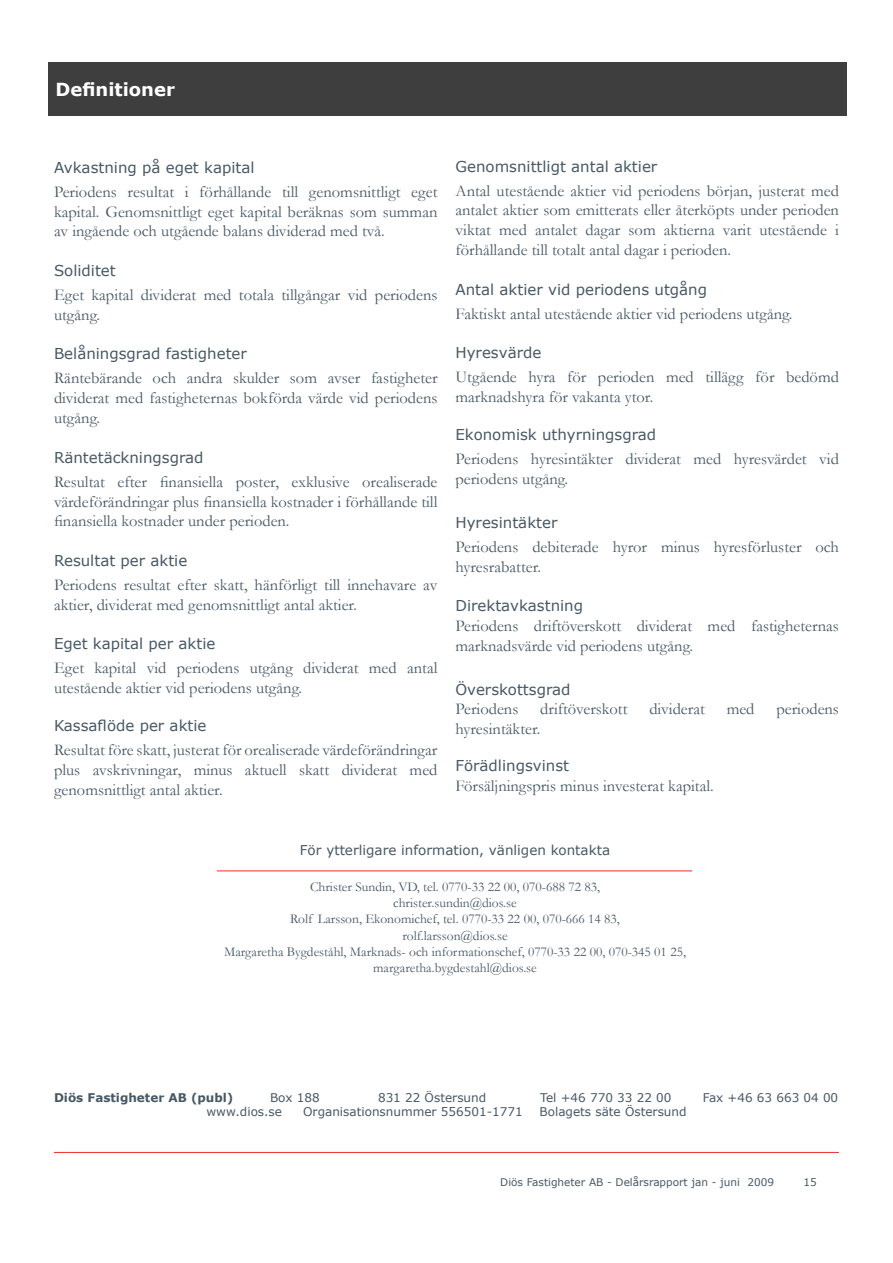
<style>
.page{position:relative;width:893px;height:1263px;background:#fff}
.page>*{position:absolute;margin:0;border:0;box-sizing:border-box;transform-origin:0 0}
.t1{font:700 18px "Verdana";color:#fff}
.t2{font:16.5px/19.8px "Garamond";color:#475865}
.t3{font:15px "Verdana";color:#475865}
.t4{font:13.5px/16.2px "Garamond";color:#475865;text-align:center}
.t5{font:13.5px "Verdana";color:#475865}
.t6{font:12px "Verdana";color:#475865}
.t7{font:700 12px "Verdana";color:#475865}
.t8{font:10.5px "Verdana";color:#475865}
</style>
<div class="page">
<hr style="left:54px;top:1152px;width:785px;height:1px;background:#ee2d28">
<hr style="left:217px;top:870px;width:475px;height:1px;background:#ee2d28">
<div style="left:48px;top:62px;width:798px;height:54px;background:#3e3e3f"></div>
<p class="t1" style="left:56px;top:78px;width:121px">Definitioner</p>
<p class="t3" style="left:54px;top:158px;width:202px">Avkastning på eget kapital</p>
<p class="t2" style="left:54px;top:181px;width:385px;text-align:justify">Periodens resultat i förhållande till genomsnittligt eget kapital. Genomsnittligt eget kapital beräknas som summan av ingående och utgående balans dividerad med två.</p>
<p class="t3" style="left:54px;top:261px;width:63px">Soliditet</p>
<p class="t2" style="left:54px;top:285px;width:385px">Eget kapital dividerat med totala tillgångar vid periodens utgång.</p>
<p class="t3" style="left:54px;top:344px;width:194px">Belåningsgrad fastigheter</p>
<p class="t2" style="left:54px;top:368px;width:385px;text-align:justify">Räntebärande och andra skulder som avser fastigheter dividerat med fastigheternas bokförda värde vid periodens utgång.</p>
<p class="t3" style="left:54px;top:448px;width:151px">Räntetäckningsgrad</p>
<p class="t2" style="left:54px;top:471px;width:385px;text-align:justify">Resultat efter finansiella poster, exklusive orealiserade värdeförändringar plus finansiella kostnader i förhållande till finansiella kostnader under perioden.</p>
<p class="t3" style="left:54px;top:551px;width:135px">Resultat per aktie</p>
<p class="t2" style="left:54px;top:575px;width:385px">Periodens resultat efter skatt, hänförligt till innehavare av aktier, dividerat med genomsnittligt antal aktier.</p>
<p class="t3" style="left:54px;top:634px;width:163px">Eget kapital per aktie</p>
<p class="t2" style="left:54px;top:658px;width:385px">Eget kapital vid periodens utgång dividerat med antal utestående aktier vid periodens utgång.</p>
<p class="t3" style="left:54px;top:716px;width:154px">Kassaflöde per aktie</p>
<p class="t2" style="left:54px;top:740px;width:385px;text-align:justify">Resultat före skatt, justerat för orealiserade värdeförändringar plus avskrivningar, minus aktuell skatt dividerat med genomsnittligt antal aktier.</p>
<p class="t3" style="left:455px;top:157px;width:203px">Genomsnittligt antal aktier</p>
<p class="t2" style="left:455px;top:180px;width:385px;text-align:justify">Antal utestående aktier vid periodens början, justerat med antalet aktier som emitterats eller återköpts under perioden viktat med antalet dagar som aktierna varit utestående i förhållande till totalt antal dagar i perioden.</p>
<p class="t3" style="left:455px;top:280px;width:253px">Antal aktier vid periodens utgång</p>
<p class="t2" style="left:455px;top:303px;width:339px">Faktiskt antal utestående aktier vid periodens utgång.</p>
<p class="t3" style="left:455px;top:343px;width:87px">Hyresvärde</p>
<p class="t2" style="left:455px;top:367px;width:385px">Utgående hyra för perioden med tillägg för bedömd marknadshyra för vakanta ytor.</p>
<p class="t3" style="left:455px;top:425px;width:202px">Ekonomisk uthyrningsgrad</p>
<p class="t2" style="left:455px;top:449px;width:385px">Periodens hyresintäkter dividerat med hyresvärdet vid periodens utgång.</p>
<p class="t3" style="left:455px;top:513px;width:103px">Hyresintäkter</p>
<p class="t2" style="left:455px;top:536px;width:385px">Periodens debiterade hyror minus hyresförluster och hyresrabatter.</p>
<p class="t3" style="left:455px;top:596px;width:129px">Direktavkastning</p>
<p class="t2" style="left:455px;top:616px;width:385px">Periodens driftöverskott dividerat med fastigheternas marknadsvärde vid periodens utgång.</p>
<p class="t3" style="left:455px;top:679px;width:117px">Överskottsgrad</p>
<p class="t2" style="left:455px;top:699px;width:64px">Periodens</p>
<p class="t2" style="left:540px;top:699px;width:89px">driftöverskott</p>
<p class="t2" style="left:649px;top:699px;width:57px">dividerat</p>
<p class="t2" style="left:727px;top:699px;width:29px">med</p>
<p class="t2" style="left:776px;top:699px;width:64px">periodens</p>
<p class="t2" style="left:455px;top:719px;width:86px">hyresintäkter.</p>
<p class="t3" style="left:455px;top:756px;width:115px">Förädlingsvinst</p>
<p class="t2" style="left:455px;top:775px;width:260px">Försäljningspris minus investerat kapital.</p>
<p class="t5" style="left:300px;top:841px;width:312px">För ytterligare information, vänligen kontakta</p>
<p class="t4" style="left:224px;top:878px;width:463px">Christer Sundin, VD, tel. 0770-33 22 00, 070-688 72 83,<br>christer.sundin@dios.se<br>Rolf Larsson, Ekonomichef, tel. 0770-33 22 00, 070-666 14 83,<br>rolf.larsson@dios.se<br>Margaretha Bygdeståhl, Marknads- och informationschef, 0770-33 22 00, 070-345 01 25, margaretha.bygdestahl@dios.se</p>
<p class="t7" style="left:54px;top:1090px;width:181px">Diös Fastigheter AB (publ)</p>
<p class="t6" style="left:270px;top:1090px;width:51px">Box 188</p>
<p class="t6" style="left:378px;top:1090px;width:110px">831 22 Östersund</p>
<p class="t6" style="left:540px;top:1090px;width:133px">Tel +46 770 33 22 00</p>
<p class="t6" style="left:703px;top:1090px;width:137px">Fax +46 63 663 04 00</p>
<p class="t6" style="left:206px;top:1104px;width:77px">www.dios.se</p>
<p class="t6" style="left:303px;top:1104px;width:221px">Organisationsnummer 556501-1771</p>
<p class="t6" style="left:540px;top:1104px;width:149px">Bolagets säte Östersund</p>
<p class="t8" style="left:500px;top:1176px;width:275px">Diös Fastigheter AB - Delårsrapport jan - juni 2009</p>
<p class="t8" style="left:804px;top:1176px;width:15px">15</p>
</div>
